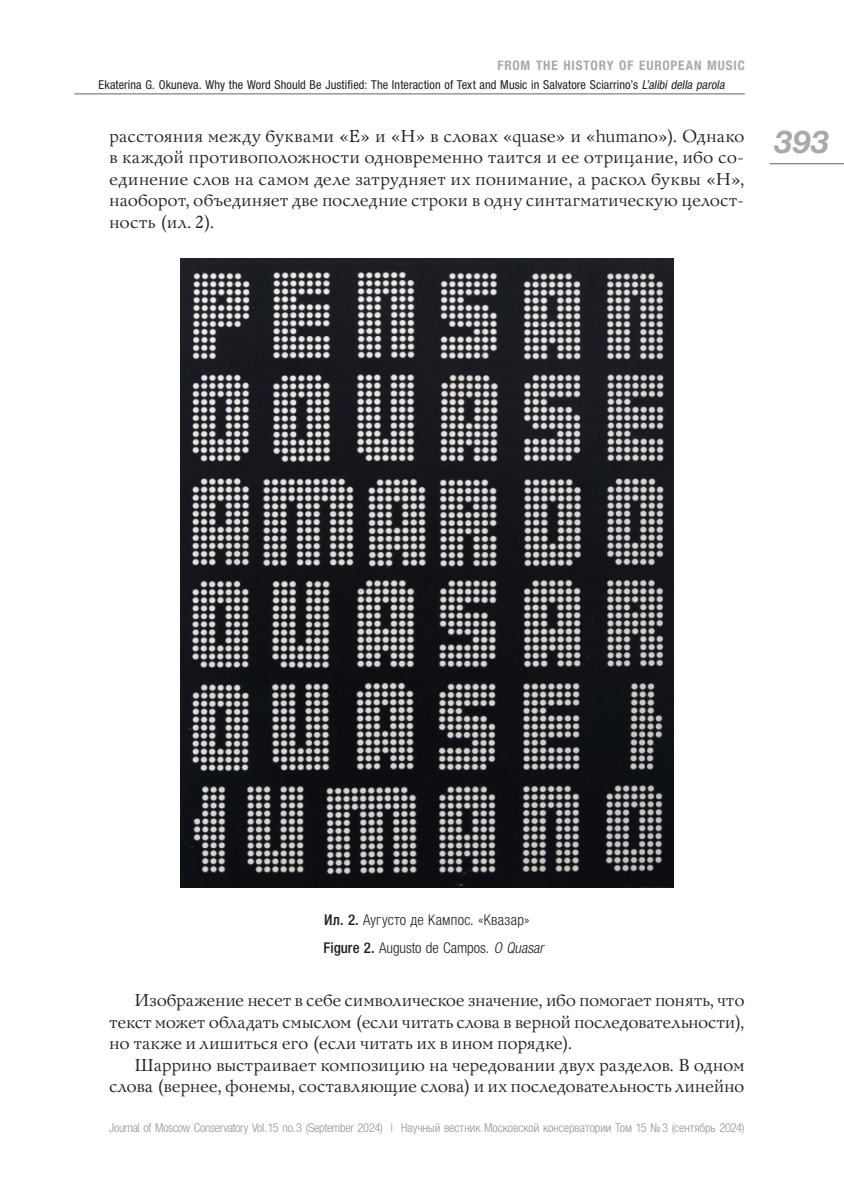
<style>
.page{position:relative;width:844px;height:1191px;background:#fff}
.page>*{position:absolute;margin:0;border:0;box-sizing:border-box;transform-origin:0 0}
.t1{font:italic 700 31.5px "Helvetica Neue LTW1 G";color:#a8a9ad}
._1-Основной_текст{font:17.15px/21.5px "Bannikova";letter-spacing:-.015em;color:#231f20;text-align:justify}
._2-Подпись_к_илл_цен{font:300 condensed 14.88px "Helvetica Neue LTW1 G";letter-spacing:.01em;color:#231f20}
.t2{font:700 condensed 13.12px "Helvetica Neue LTW1 G";letter-spacing:.065em;color:#a8a9ad}
._0-Автор_по_центру{font:condensed 12.25px "Helvetica Neue LTW1 G";letter-spacing:.005em;color:#231f20}
.t3{font:300 condensed 12.25px "Helvetica Neue LTW1 G";letter-spacing:-.005em;color:#939598}
.s1{font-style:italic}
.s2{font-weight:500}
</style>
<div class="page">
<hr style="left:769px;top:163px;width:74px;height:1px;background:#636366">
<hr style="left:74px;top:94px;width:670px;height:1px;background:#636366">
<img style="left:180px;top:259px;width:493px;height:628px">
<p class="t2" style="left:497px;top:58px;width:249px">FROM THE HISTORY OF EUROPEAN MUSIC</p>
<p class="_0-Автор_по_центру" style="left:99px;top:78px;width:630px">Ekaterina G. Okuneva. Why the Word Should Be Justified: The Interaction of Text and Music in Salvatore Sciarrino’s <span class="s1">L’alibi della parola</span></p>
<p class="_1-Основной_текст" style="left:109px;top:125px;width:636px">расстояния между буквами «Е» и «Н» в словах «quase» и «humano»). Однако в каждой противоположности одновременно таится и ее отрицание, ибо со&shy;единение слов на самом деле затрудняет их понимание, а раскол буквы «Н», наоборот, объединяет две последние строки в одну синтагматическую целост&shy;ность (ил. 2).</p>
<h1 class="t1" style="left:774px;top:123px;width:56px">393</h1>
<p class="_2-Подпись_к_илл_цен" style="left:324px;top:911px;width:207px"><span class="s2">Ил. 2.</span> Аугусто де Кампос. «Квазар»</p>
<p class="_2-Подпись_к_илл_цен" style="left:323px;top:939px;width:224px"><span class="s2">Figure 2.</span> Augusto de Campos. <span class="s1">O Quasar</span></p>
<p class="_1-Основной_текст" style="left:109px;top:990px;width:637px;text-indent:25px">Изображение несет в себе символическое значение, ибо помогает понять, что текст может обладать смыслом (если читать слова в верной последовательности), но также и лишиться его (если читать их в ином порядке).</p>
<p class="_1-Основной_текст" style="left:109px;top:1054px;width:637px;text-align:right">Шаррино выстраивает композицию на чередовании двух разделов. В одном слова (вернее, фонемы, составляющие слова) и их последовательность линейно</p>
<p class="t3" style="left:109px;top:1120px;width:636px">Journal of Moscow Conservatory Vol.15 no.3 (September 2024) | Научный вестник Московской консерватории Том 15 №3 (сентябрь 2024)</p>
</div>
